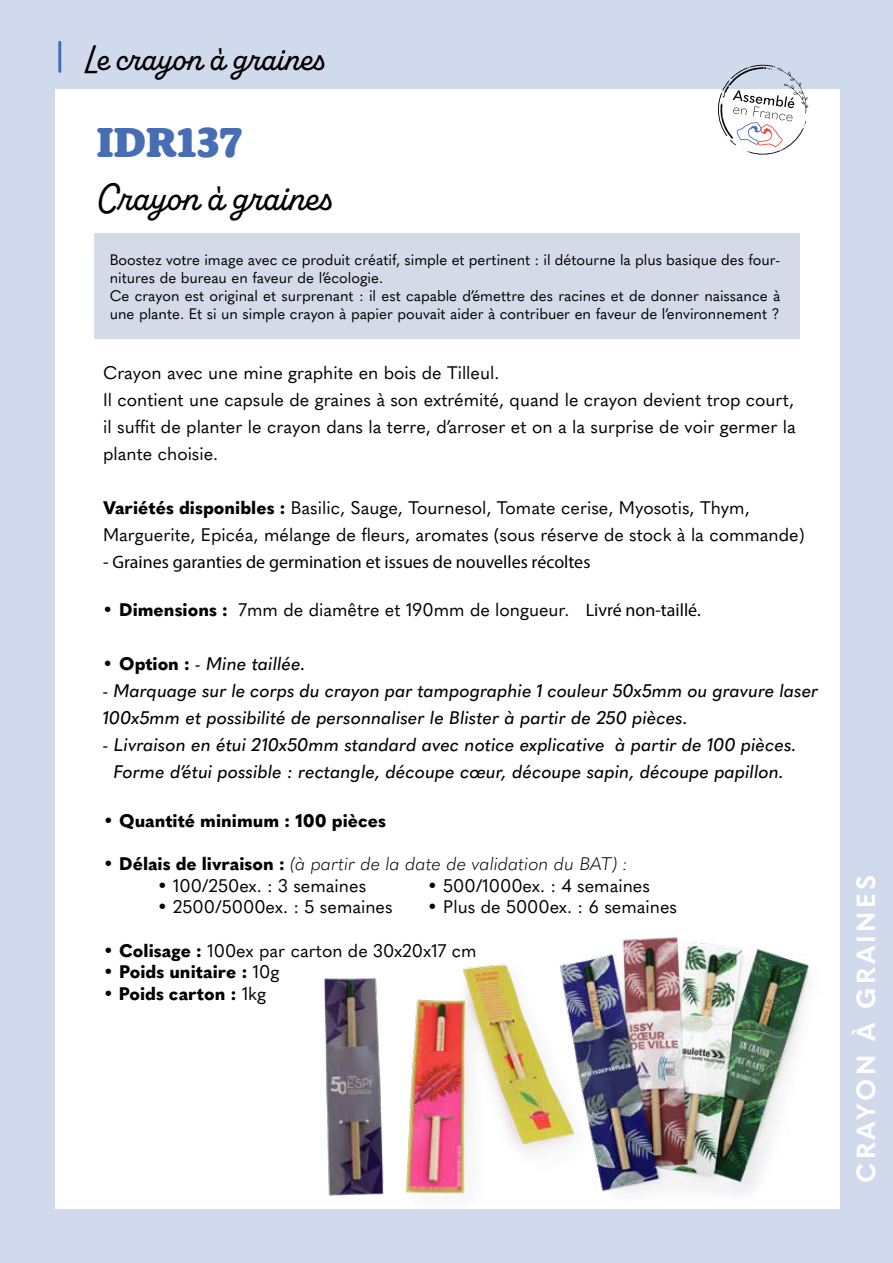
<style>
.page{position:relative;width:893px;height:1263px;background:#d1daec}
.page>*{position:absolute;margin:0;border:0;box-sizing:border-box;transform-origin:0 0}
.t1{font:900 43.2px "Rooney";color:#476db4}
.t2{font:500 38.85px "Alkaline";color:#000}
.t3{font:500 35.7px "Alkaline";color:#000}
.t4{font:700 25.8px "Quasimoda";letter-spacing:.125em;color:#fff}
.t5{font:18px/27px "Quasimoda";color:#000}
.t6{font:italic 500 18px/27px "Quasimoda";color:#000}
.t7{font:800 18px "Quasimoda";color:#000}
.t8{font:18px "Myriad Pro";color:#000}
.t9{font:italic 300 18px "Quasimoda";color:#000}
.t10{font:15px/18px "Quasimoda";color:#000}
.s1{font-weight:800}
.s2{font-style:italic}
.s3{font-family:"Myriad Pro"}
.s4{font-weight:400}
.s5{font-weight:800;font-style:normal}
.s6{font-weight:400;font-style:normal}
</style>
<div class="page">
<div style="left:55px;top:90px;width:785px;height:1119px;background:#fff"></div>
<hr style="left:58px;top:42px;width:3px;height:29px;background:#476db4">
<svg style="left:718px;top:65px;width:90px;height:90px"></svg>
<div style="left:94px;top:233px;width:705px;height:106px;background:#d5dae8"></div>
<img style="left:592px;top:937px;width:218px;height:257px">
<img style="left:324px;top:977px;width:60px;height:219px">
<img style="left:406px;top:959px;width:188px;height:237px">
<h3 class="t3" style="left:85px;top:37px;width:240px">Le crayon à graines</h3>
<h1 class="t1" style="left:97px;top:114px;width:147px">IDR137</h1>
<h2 class="t2" style="left:97px;top:174px;width:235px">Crayon à graines</h2>
<p class="t10" style="left:110px;top:249px;width:672px">Boostez votre image avec ce produit créatif, simple et pertinent : il détourne la plus basique des four&shy;nitures de bureau en faveur de l’écologie.<br>Ce crayon est original et surprenant : il est capable d’émettre des racines et de donner naissance à une plante. Et si un simple crayon à papier pouvait aider à contribuer en faveur de l’environnement ?</p>
<p class="t5" style="left:103px;top:358px;width:694px">Crayon avec une mine graphite en bois de Tilleul.<br>Il contient une capsule de graines à son extrémité, quand le crayon devient trop court, il suffit de planter le crayon dans la terre, d’arroser et on a la surprise de voir germer la plante choisie.</p>
<p class="t5" style="left:103px;top:493px;width:703px"><span class="s1">Variétés disponibles :</span> Basilic, Sauge, Tournesol, Tomate cerise, Myosotis, Thym,<br>Marguerite, Epicéa, mélange de fleurs, aromates (sous réserve de stock à la commande)</p>
<p class="t8" style="left:103px;top:551px;width:489px">- Graines garanties de germination et issues de nouvelles récoltes</p>
<p class="t5" style="left:103px;top:595px;width:599px"><span class="s2">•</span> <span class="s1">Dimensions :</span> 7mm de diamêtre et 190mm de longueur. <span class="s3">Livré non-taillé.</span></p>
<p class="t6" style="left:103px;top:649px;width:204px"><span class="s4">•</span> <span class="s5">Option :</span> - Mine taillée.</p>
<p class="t6" style="left:103px;top:676px;width:717px">- Marquage sur le corps du crayon par tampographie 1 couleur 50x5mm ou gravure laser<br>100x5mm et possibilité de personnaliser le Blister à partir de 250 pièces.</p>
<p class="t6" style="left:103px;top:730px;width:695px;text-align:center">- Livraison en étui 210x50mm standard avec notice explicative à partir de 100 pièces.<br>Forme d’étui possible : rectangle, découpe cœur, découpe sapin, découpe papillon.</p>
<p class="t7" style="left:103px;top:807px;width:284px"><span class="s4">•</span> Quantité minimum : 100 pièces</p>
<p class="t9" style="left:103px;top:850px;width:526px"><span class="s6">•</span> <span class="s5">Délais de livraison :</span> (à partir de la date de validation du BAT) :</p>
<p class="t5" style="left:157px;top:871px;width:211px">• 100/250ex. : 3 semaines</p>
<p class="t5" style="left:427px;top:871px;width:224px">• 500/1000ex. : 4 semaines</p>
<p class="t5" style="left:157px;top:892px;width:237px">• 2500/5000ex. : 5 semaines</p>
<p class="t5" style="left:427px;top:892px;width:251px">• Plus de 5000ex. : 6 semaines</p>
<p class="t5" style="left:103px;top:936px;width:375px">• <span class="s1">Colisage :</span> 100ex par carton de 30x20x17 cm</p>
<p class="t7" style="left:103px;top:958px;width:178px"><span class="s4">•</span> Poids unitaire : <span class="s4">10g</span></p>
<p class="t7" style="left:103px;top:979px;width:164px">• Poids carton : <span class="s4">1kg</span></p>
<h3 class="t4" style="left:846px;top:1183px;width:310px;rotate:-90deg">CRAYON À GRAINES</h3>
</div>
